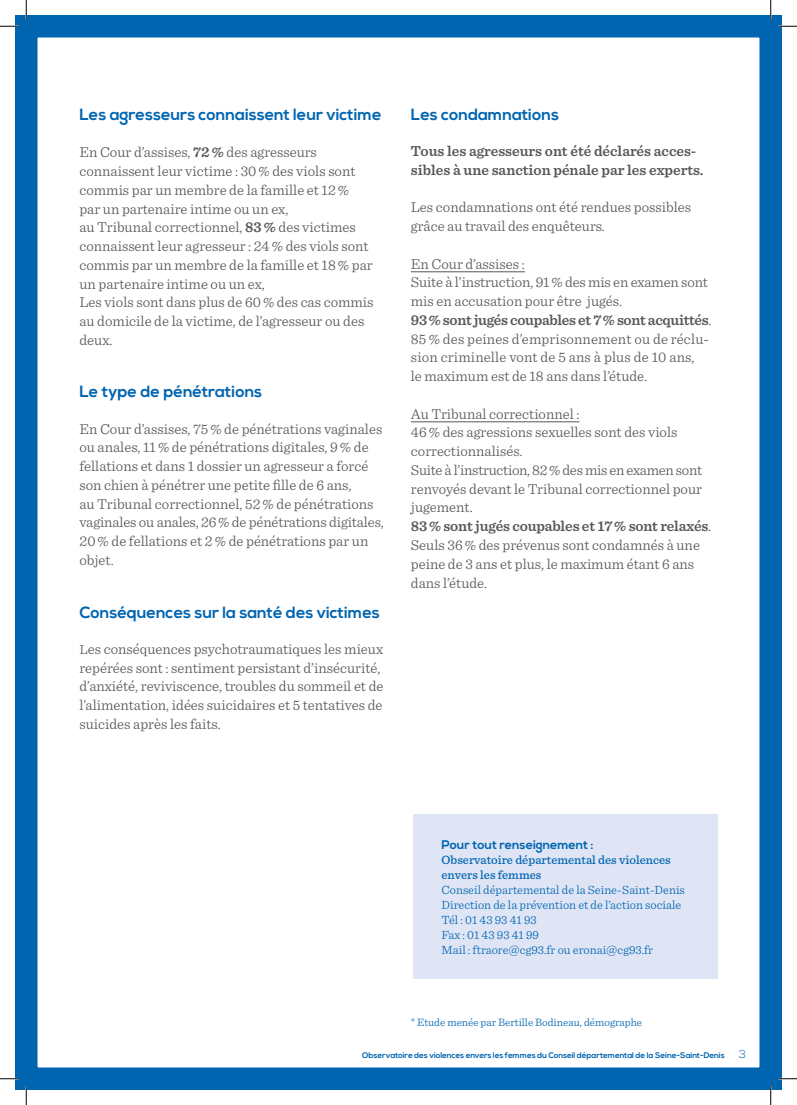
<style>
.page{position:relative;width:797px;height:1105px;background:#fff}
.page>*{position:absolute;margin:0;border:0;box-sizing:border-box;transform-origin:0 0}
.t1{font:700 16.25px "Nexa";color:#0065b1}
.t2{font:300 15px/18.8px "Sentinel";color:#575756}
.t3{font:600 15px/18.8px "Sentinel";color:#575756}
.t4{font:300 12.5px/15px "Sentinel";color:#0065b1}
.t5{font:500 12.5px/15px "Sentinel";color:#0065b1}
.t6{font:700 12.5px "Nexa";color:#0065b1}
.t7{font:300 11.25px "Sentinel";color:#0065b1}
.t8{font:300 11.25px "Nexa";color:#0065b1}
.t9{font:700 8.12px "Nexa";letter-spacing:-.01em;color:#0065b1}
.s1{font-weight:600}
.s2{font-size:13.75px}
</style>
<div class="page">
<div style="left:413px;top:815px;width:304px;height:164px;background:#dfe5f5"></div>
<hr style="left:411px;top:271px;width:114px;height:1px;background:#575756">
<hr style="left:411px;top:421px;width:168px;height:1px;background:#575756">
<div style="left:15px;top:15px;width:767px;height:1075px;border:22px solid #0065b1"></div>
<svg style="left:0;top:25px;width:19px;height:2px"></svg>
<svg style="left:778px;top:25px;width:19px;height:2px"></svg>
<svg style="left:0;top:1078px;width:19px;height:1px"></svg>
<svg style="left:778px;top:1078px;width:19px;height:1px"></svg>
<svg style="left:25px;top:0;width:2px;height:19px"></svg>
<svg style="left:25px;top:1086px;width:2px;height:19px"></svg>
<svg style="left:770px;top:0;width:1px;height:19px"></svg>
<svg style="left:770px;top:1086px;width:1px;height:19px"></svg>
<p class="t1" style="left:79px;top:105px;width:304px">Les agresseurs connaissent leur victime</p>
<p class="t2" style="left:79px;top:142px;width:296px">En Cour d’assises, <span class="s1">72 %</span> des agresseurs connaissent leur victime : 30 % des viols sont commis par un membre de la famille et 12 % par un partenaire intime ou un ex,<br>au Tribunal correctionnel, <span class="s1">83 %</span> des victimes connaissent leur agresseur : 24 % des viols sont commis par un membre de la famille et 18 % par un partenaire intime ou un ex,<br>Les viols sont dans plus de 60 % des cas commis au domicile de la victime, de l’agresseur ou des deux.</p>
<p class="t1" style="left:79px;top:382px;width:184px">Le type de pénétrations</p>
<p class="t2" style="left:79px;top:418px;width:306px">En Cour d’assises, 75 % de pénétrations vaginales ou anales, 11 % de pénétrations digitales, 9 % de fellations et dans 1 dossier un agresseur a forcé son chien à pénétrer une petite fille de 6 ans,<br>au Tribunal correctionnel, 52 % de pénétrations vaginales ou anales, 26 % de pénétrations digitales, 20 % de fellations et 2 % de pénétrations par un objet.</p>
<p class="t1" style="left:79px;top:602px;width:302px">Conséquences sur la santé des victimes</p>
<p class="t2" style="left:79px;top:638px;width:305px"><span class="s2">L</span>es conséquences psychotraumatiques les mieux repérées sont : sentiment persistant d’insécurité, d’anxiété, reviviscence, troubles du sommeil et de l’alimentation, idées suicidaires et 5 tentatives de suicides après les faits.</p>
<p class="t1" style="left:411px;top:105px;width:150px">Les condamnations</p>
<p class="t3" style="left:411px;top:141px;width:294px">Tous les agresseurs ont été déclarés acces&shy;sibles à une sanction pénale par les experts.</p>
<p class="t2" style="left:411px;top:197px;width:282px">Les condamnations ont été rendues possibles grâce au travail des enquêteurs.</p>
<p class="t2" style="left:411px;top:253px;width:302px">En Cour d’assises :<br>Suite à l’instruction, 91 % des mis en examen sont mis en accusation pour être jugés.<br><span class="s1">93 % sont jugés coupables et 7 % sont acquittés</span>.<br>85 % des peines d’emprisonnement ou de réclu&shy;sion criminelle vont de 5 ans à plus de 10 ans,<br>le maximum est de 18 ans dans l’étude.</p>
<p class="t2" style="left:411px;top:403px;width:302px">Au Tribunal correctionnel :<br>46 % des agressions sexuelles sont des viols correctionnalisés.<br>Suite à l’instruction, 82 % des mis en examen sont renvoyés devant le Tribunal correctionnel pour jugement.<br><span class="s1">83 % sont jugés coupables et 17 % sont relaxés</span>.<br>Seuls 36 % des prévenus sont condamnés à une peine de 3 ans et plus, le maximum étant 6 ans dans l’étude.</p>
<p class="t6" style="left:441px;top:837px;width:153px">Pour tout renseignement :</p>
<p class="t5" style="left:441px;top:851px;width:231px">Observatoire départemental des violences envers les femmes</p>
<p class="t4" style="left:441px;top:881px;width:245px">Conseil départemental de la Seine-Saint-Denis Direction de la prévention et de l’action sociale Tél : 01 43 93 41 93<br>Fax : 01 43 93 41 99<br>Mail : ftraore@cg93.fr ou eronai@cg93.fr</p>
<p class="t7" style="left:411px;top:1013px;width:233px">* Etude menée par Bertille Bodineau, démographe</p>
<p class="t9" style="left:362px;top:1051px;width:364px">Observatoire des violences envers les femmes du Conseil départemental de la Seine-Saint-Denis</p>
<p class="t8" style="left:738px;top:1048px;width:9px">3</p>
</div>
